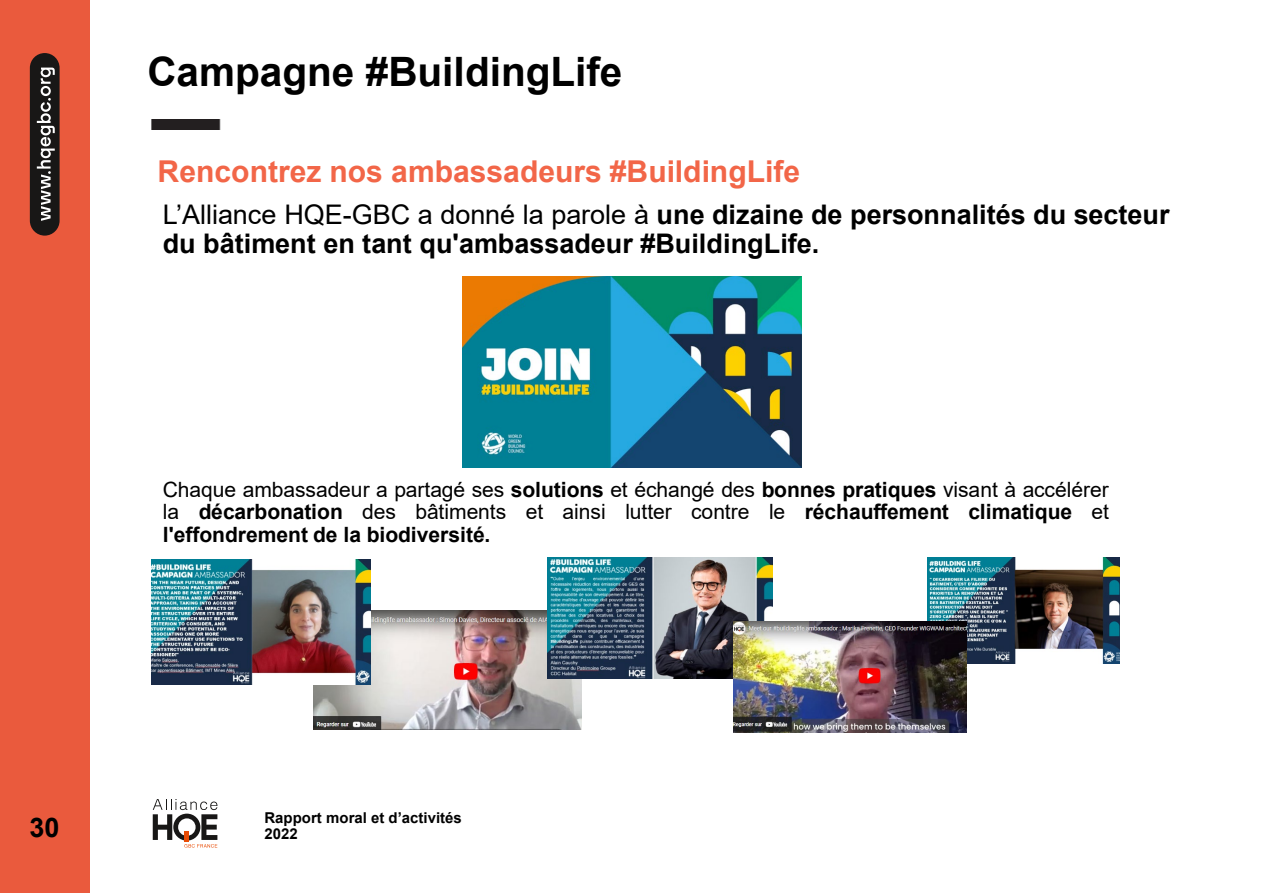
<style>
.page{position:relative;width:1264px;height:894px;background:#fff}
.page>*{position:absolute;margin:0;border:0;box-sizing:border-box;transform-origin:0 0}
.t1{font:700 40.5px "Arial";color:#000}
.t2{font:700 30px "Arial";color:#f26648}
.t3{font:700 27px/29.1px "Arial";color:#000}
.t4{font:21px/22.6px "Arial";color:#000;text-align:justify}
.t5{font:700 15px/16.2px "Arial";color:#000}
.s1{font-weight:400}
.s2{font-weight:700}
</style>
<div class="page">
<div style="left:0;top:0;width:89px;height:892px;background:#ea5a3d"></div>
<div style="left:30px;top:53px;width:30px;height:182px;background:#181716;border-radius:15px"></div>
<svg style="left:37px;top:68px;width:18px;height:153px"></svg>
<svg style="left:153px;top:799px;width:64px;height:48px"></svg>
<img style="left:152px;top:120px;width:69px;height:9px">
<img style="left:462px;top:276px;width:339px;height:191px">
<img style="left:313px;top:610px;width:268px;height:119px">
<img style="left:926px;top:557px;width:193px;height:106px">
<img style="left:547px;top:557px;width:225px;height:121px">
<img style="left:733px;top:622px;width:232px;height:110px">
<img style="left:152px;top:559px;width:218px;height:125px">
<h2 class="t1" style="left:147px;top:43px;width:476px">Campagne #BuildingLife</h2>
<p class="t2" style="left:157px;top:151px;width:644px">Rencontrez nos ambassadeurs #BuildingLife</p>
<p class="t3" style="left:163px;top:200px;width:1008px"><span class="s1">L’Alliance HQE-GBC a donné la parole à</span> une dizaine de personnalités du secteur du bâtiment en tant qu'ambassadeur #BuildingLife.</p>
<p class="t4" style="left:163px;top:478px;width:947px">Chaque ambassadeur a partagé ses <span class="s2">solutions</span> et échangé des <span class="s2">bonnes pratiques</span> visant à accélérer la <span class="s2">décarbonation</span> des bâtiments et ainsi lutter contre le <span class="s2">réchauffement climatique</span> et <span class="s2">l'effondrement de la biodiversité.</span></p>
<p class="t3" style="left:30px;top:812px;width:31px">30</p>
<p class="t5" style="left:264px;top:809px;width:199px">Rapport moral et d’activités<br>2022</p>
</div>
